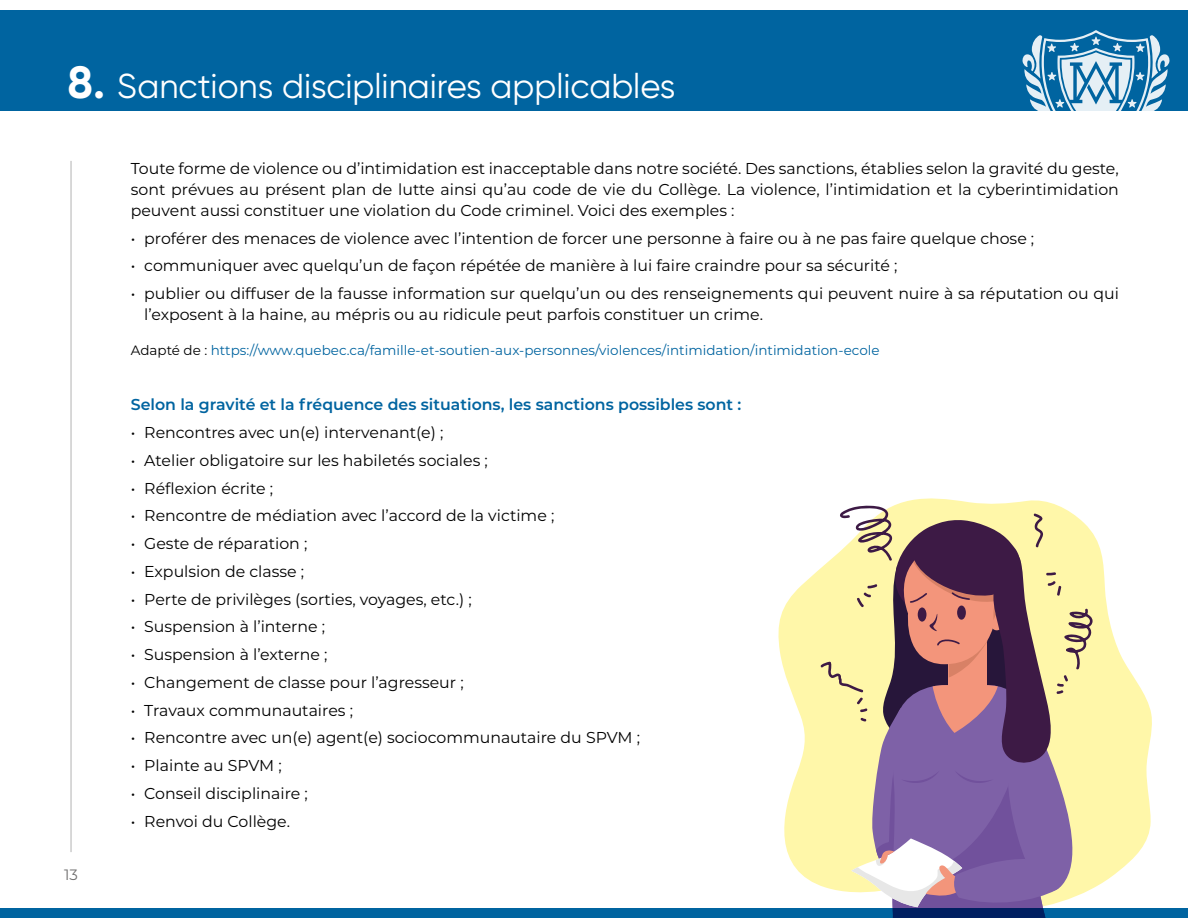
<style>
.page{position:relative;width:1188px;height:918px;background:#fff}
.page>*{position:absolute;margin:0;border:0;box-sizing:border-box;transform-origin:0 0}
.t1{font:34.5px "Gilroy";color:#fff}
.t2{font:15.75px/21px "Montserrat";color:#000;text-align:justify}
.t3{font:600 15.75px "Montserrat";color:#0064a0}
.t4{font:15px "Montserrat";color:#706f6f}
.t5{font:13.5px "Montserrat";color:#0064a0}
.s1{font-weight:700;font-size:45px}
.s2{color:#000}
</style>
<div class="page">
<div style="left:0;top:11px;width:1188px;height:100px;background:#0064a0"></div>
<svg style="left:1022px;top:30px;width:148px;height:81px"></svg>
<svg style="left:778px;top:498px;width:374px;height:388px;fill:#fff7a9"></svg>
<svg style="left:820px;top:506px;width:279px;height:402px;background:#b8a098"></svg>
<div style="left:0;top:908px;width:1188px;height:10px;background:#0064a0"></div>
<hr style="left:71px;top:161px;width:1px;height:691px;background:#b3b2b2">
<h1 class="t1" style="left:68px;top:65px;width:609px"><span class="s1">8.</span> Sanctions disciplinaires applicables</h1>
<p class="t2" style="left:131px;top:157px;width:990px">Toute forme de violence ou d’intimidation est inacceptable dans notre société. Des sanctions, établies selon la gravité du geste, sont prévues au présent plan de lutte ainsi qu’au code de vie du Collège. La violence, l’intimidation et la cyberintimidation peuvent aussi constituer une violation du Code criminel. Voici des exemples :</p>
<p class="t2" style="left:131px;top:227px;width:905px">• proférer des menaces de violence avec l’intention de forcer une personne à faire ou à ne pas faire quelque chose ;</p>
<p class="t2" style="left:131px;top:255px;width:768px">• communiquer avec quelqu’un de façon répétée de manière à lui faire craindre pour sa sécurité ;</p>
<p class="t2" style="left:144px;top:283px;width:976px;text-indent:-13px">• publier ou diffuser de la fausse information sur quelqu’un ou des renseignements qui peuvent nuire à sa réputation ou qui l’exposent à la haine, au mépris ou au ridicule peut parfois constituer un crime.</p>
<p class="t5" style="left:131px;top:341px;width:750px"><span class="s2">Adapté de :</span> https://www.quebec.ca/famille-et-soutien-aux-personnes/violences/intimidation/intimidation-ecole</p>
<p class="t4" style="left:64px;top:865px;width:15px">13</p>
<p class="t3" style="left:131px;top:393px;width:612px">Selon la gravité et la fréquence des situations, les sanctions possibles sont :</p>
<p class="t2" style="left:131px;top:421px;width:314px">• Rencontres avec un(e) intervenant(e) ;</p>
<p class="t2" style="left:131px;top:449px;width:359px">• Atelier obligatoire sur les habiletés sociales ;</p>
<p class="t2" style="left:131px;top:477px;width:144px">• Réflexion écrite ;</p>
<p class="t2" style="left:131px;top:505px;width:425px">• Rencontre de médiation avec l’accord de la victime ;</p>
<p class="t2" style="left:131px;top:532px;width:178px">• Geste de réparation ;</p>
<p class="t2" style="left:131px;top:560px;width:175px">• Expulsion de classe ;</p>
<p class="t2" style="left:131px;top:588px;width:342px">• Perte de privilèges (sorties, voyages, etc.) ;</p>
<p class="t2" style="left:131px;top:616px;width:196px">• Suspension à l’interne ;</p>
<p class="t2" style="left:131px;top:643px;width:198px">• Suspension à l’externe ;</p>
<p class="t2" style="left:131px;top:671px;width:334px">• Changement de classe pour l’agresseur ;</p>
<p class="t2" style="left:131px;top:699px;width:224px">• Travaux communautaires ;</p>
<p class="t2" style="left:131px;top:727px;width:511px">• Rencontre avec un(e) agent(e) sociocommunautaire du SPVM ;</p>
<p class="t2" style="left:131px;top:754px;width:152px">• Plainte au SPVM ;</p>
<p class="t2" style="left:131px;top:782px;width:178px">• Conseil disciplinaire ;</p>
<p class="t2" style="left:131px;top:810px;width:161px">• Renvoi du Collège.</p>
</div>
